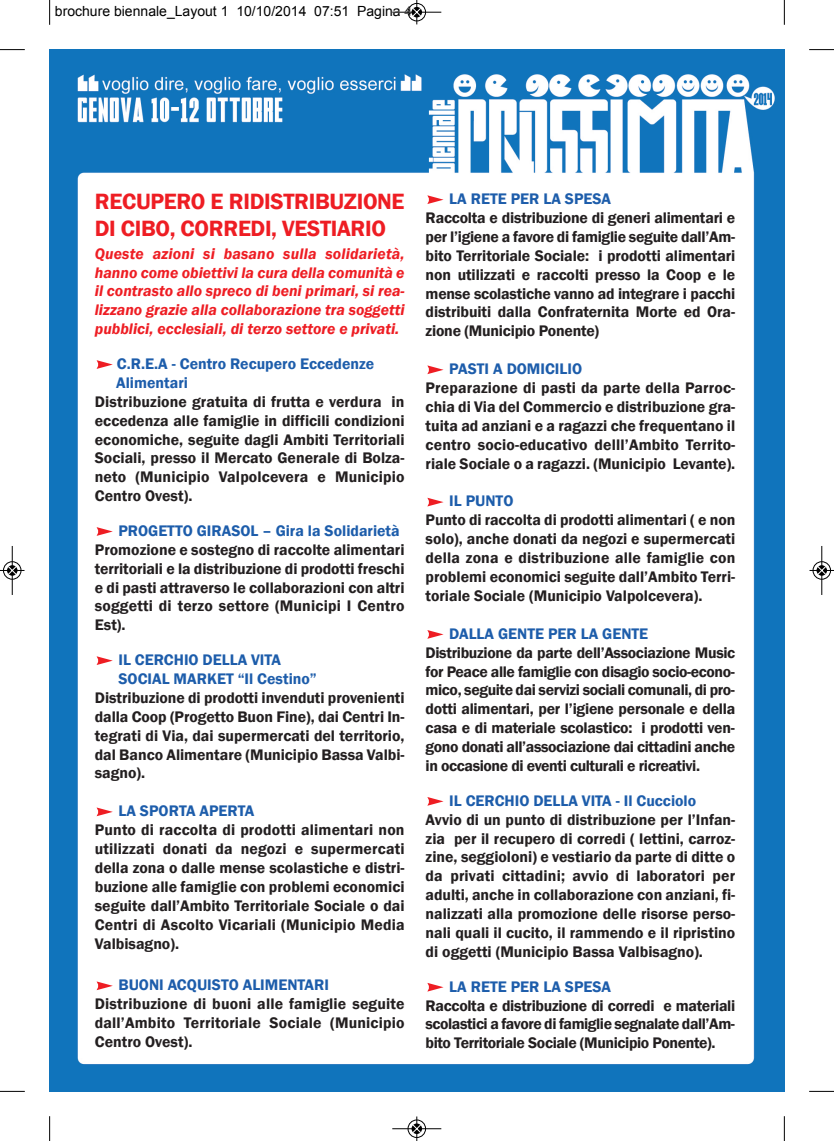
<style>
.page{position:relative;width:834px;height:1141px;background:#fff}
.page>*{position:absolute;margin:0;border:0;box-sizing:border-box;transform-origin:0 0}
.t1{font:600 22.75px/27.3px "Franklin Gothic";letter-spacing:-.015em;color:#ee1d23}
.t2{font:600 15.75px/18.9px "Franklin Gothic";color:#231f20;text-align:justify}
.t3{font:600 15.75px/18.9px "Franklin Gothic";color:#1d5dab}
.t4{font:italic 600 15.75px/18.9px "Franklin Gothic";color:#ee1d23;text-align:justify}
.t5{font:14px "Arial";color:#000}
</style>
<div class="page">
<img style="left:50px;top:50px;width:734px;height:1041px">
<svg style="left:97px;top:360px;width:16px;height:9px"></svg>
<svg style="left:97px;top:527px;width:16px;height:9px"></svg>
<svg style="left:97px;top:656px;width:16px;height:9px"></svg>
<svg style="left:97px;top:807px;width:16px;height:9px"></svg>
<svg style="left:97px;top:981px;width:16px;height:9px"></svg>
<svg style="left:427px;top:195px;width:16px;height:9px"></svg>
<svg style="left:427px;top:365px;width:16px;height:9px"></svg>
<svg style="left:427px;top:498px;width:16px;height:8px"></svg>
<svg style="left:427px;top:630px;width:16px;height:9px"></svg>
<svg style="left:427px;top:797px;width:16px;height:9px"></svg>
<svg style="left:427px;top:983px;width:16px;height:9px"></svg>
<svg style="left:49px;top:0;width:1px;height:25px"></svg>
<svg style="left:0;top:49px;width:25px;height:1px"></svg>
<svg style="left:783px;top:0;width:1px;height:25px"></svg>
<svg style="left:809px;top:49px;width:24px;height:1px"></svg>
<svg style="left:49px;top:1116px;width:1px;height:25px"></svg>
<svg style="left:0;top:1091px;width:25px;height:1px"></svg>
<svg style="left:783px;top:1116px;width:1px;height:25px"></svg>
<svg style="left:809px;top:1091px;width:24px;height:1px"></svg>
<div style="left:407px;top:3px;width:19px;height:19px;border:1px solid #fff;border-radius:50%"></div>
<hr style="left:392px;top:12px;width:49px;height:1px;background:#000">
<div style="left:408px;top:3px;width:17px;height:18px;border:1px solid #000;border-radius:50%"></div>
<svg style="left:412px;top:0;width:9px;height:24px"></svg>
<div style="left:407px;top:1119px;width:19px;height:19px;border:1px solid #fff;border-radius:50%"></div>
<hr style="left:392px;top:1128px;width:49px;height:1px;background:#000">
<div style="left:408px;top:1120px;width:17px;height:18px;border:1px solid #000;border-radius:50%"></div>
<svg style="left:412px;top:1116px;width:9px;height:25px"></svg>
<div style="left:3px;top:561px;width:19px;height:19px;border:1px solid #fff;border-radius:50%"></div>
<hr style="left:12px;top:546px;width:1px;height:49px;background:#000">
<div style="left:3px;top:561px;width:18px;height:18px;border:1px solid #000;border-radius:50%"></div>
<svg style="left:0;top:566px;width:24px;height:9px"></svg>
<div style="left:812px;top:561px;width:19px;height:19px;border:1px solid #fff;border-radius:50%"></div>
<hr style="left:821px;top:546px;width:1px;height:49px;background:#000">
<div style="left:812px;top:561px;width:18px;height:18px;border:1px solid #000;border-radius:50%"></div>
<svg style="left:809px;top:566px;width:24px;height:9px"></svg>
<p class="t5" style="left:55px;top:3px;width:359px">brochure biennale_Layout 1 10/10/2014 07:51 Pagina 4</p>
<h1 class="t1" style="left:95px;top:187px;width:311px">RECUPERO E RIDISTRIBUZIONE<br>DI CIBO, CORREDI, VESTIARIO</h1>
<p class="t4" style="left:95px;top:244px;width:311px">Queste azioni si basano sulla solidarietà, hanno come obiettivi la cura della comunità e il contrasto allo spreco di beni primari, si rea&shy;lizzano grazie alla collaborazione tra soggetti pubblici, ecclesiali, di terzo settore e privati.</p>
<p class="t3" style="left:116px;top:354px;width:260px">C.R.E.A - Centro Recupero Eccedenze<br>Alimentari</p>
<p class="t2" style="left:95px;top:392px;width:311px">Distribuzione gratuita di frutta e verdura in eccedenza alle famiglie in difficili condizioni economiche, seguite dagli Ambiti Territoriali Sociali, presso il Mercato Generale di Bolza&shy;neto (Municipio Valpolcevera e Municipio Centro Ovest).</p>
<p class="t3" style="left:118px;top:521px;width:283px">PROGETTO GIRASOL – Gira la Solidarietà</p>
<p class="t2" style="left:95px;top:540px;width:311px">Promozione e sostegno di raccolte alimentari territoriali e la distribuzione di prodotti freschi e di pasti attraverso le collaborazioni con altri soggetti di terzo settore (Municipi I Centro Est).</p>
<p class="t3" style="left:118px;top:650px;width:200px">IL CERCHIO DELLA VITA<br>SOCIAL MARKET “Il Cestino”</p>
<p class="t2" style="left:95px;top:688px;width:311px">Distribuzione di prodotti invenduti provenienti dalla Coop (Progetto Buon Fine), dai Centri In&shy;tegrati di Via, dai supermercati del territorio, dal Banco Alimentare (Municipio Bassa Valbi&shy;sagno).</p>
<p class="t3" style="left:118px;top:801px;width:137px">LA SPORTA APERTA</p>
<p class="t2" style="left:95px;top:820px;width:311px">Punto di raccolta di prodotti alimentari non utilizzati donati da negozi e supermercati della zona o dalle mense scolastiche e distri&shy;buzione alle famiglie con problemi economici seguite dall’Ambito Territoriale Sociale o dai Centri di Ascolto Vicariali (Municipio Media Valbisagno).</p>
<p class="t3" style="left:118px;top:975px;width:212px">BUONI ACQUISTO ALIMENTARI</p>
<p class="t2" style="left:95px;top:994px;width:311px">Distribuzione di buoni alle famiglie seguite dall’Ambito Territoriale Sociale (Municipio Centro Ovest).</p>
<p class="t3" style="left:449px;top:189px;width:163px">LA RETE PER LA SPESA</p>
<p class="t2" style="left:425px;top:208px;width:311px">Raccolta e distribuzione di generi alimentari e per l’igiene a favore di famiglie seguite dall’Am&shy;bito Territoriale Sociale: i prodotti alimentari non utilizzati e raccolti presso la Coop e le mense scolastiche vanno ad integrare i pacchi distribuiti dalla Confraternita Morte ed Ora&shy;zione (Municipio Ponente)</p>
<p class="t3" style="left:449px;top:359px;width:134px">PASTI A DOMICILIO</p>
<p class="t2" style="left:425px;top:378px;width:311px">Preparazione di pasti da parte della Parroc&shy;chia di Via del Commercio e distribuzione gra&shy;tuita ad anziani e a ragazzi che frequentano il centro socio-educativo delll’Ambito Territo&shy;riale Sociale o a ragazzi. (Municipio Levante).</p>
<p class="t3" style="left:449px;top:492px;width:66px">IL PUNTO</p>
<p class="t2" style="left:425px;top:510px;width:311px">Punto di raccolta di prodotti alimentari ( e non solo), anche donati da negozi e supermercati della zona e distribuzione alle famiglie con problemi economici seguite dall’Ambito Terri&shy;toriale Sociale (Municipio Valpolcevera).</p>
<p class="t3" style="left:449px;top:624px;width:200px">DALLA GENTE PER LA GENTE</p>
<p class="t2" style="left:425px;top:643px;width:311px">Distribuzione da parte dell’Associazione Music for Peace alle famiglie con disagio socio-econo&shy;mico, seguite dai servizi sociali comunali, di pro&shy;dotti alimentari, per l’igiene personale e della casa e di materiale scolastico: i prodotti ven&shy;gono donati all’associazione dai cittadini anche in occasione di eventi culturali e ricreativi.</p>
<p class="t3" style="left:449px;top:791px;width:248px">IL CERCHIO DELLA VITA - Il Cucciolo</p>
<p class="t2" style="left:425px;top:810px;width:311px">Avvio di un punto di distribuzione per l’Infan&shy;zia per il recupero di corredi ( lettini, carroz&shy;zine, seggioloni) e vestiario da parte di ditte o da privati cittadini; avvio di laboratori per adulti, anche in collaborazione con anziani, fi&shy;nalizzati alla promozione delle risorse perso&shy;nali quali il cucito, il rammendo e il ripristino di oggetti (Municipio Bassa Valbisagno).</p>
<p class="t3" style="left:449px;top:977px;width:163px">LA RETE PER LA SPESA</p>
<p class="t2" style="left:425px;top:996px;width:311px">Raccolta e distribuzione di corredi e materiali scolastici a favore di famiglie segnalate dall’Am&shy;bito Territoriale Sociale (Municipio Ponente).</p>
</div>
